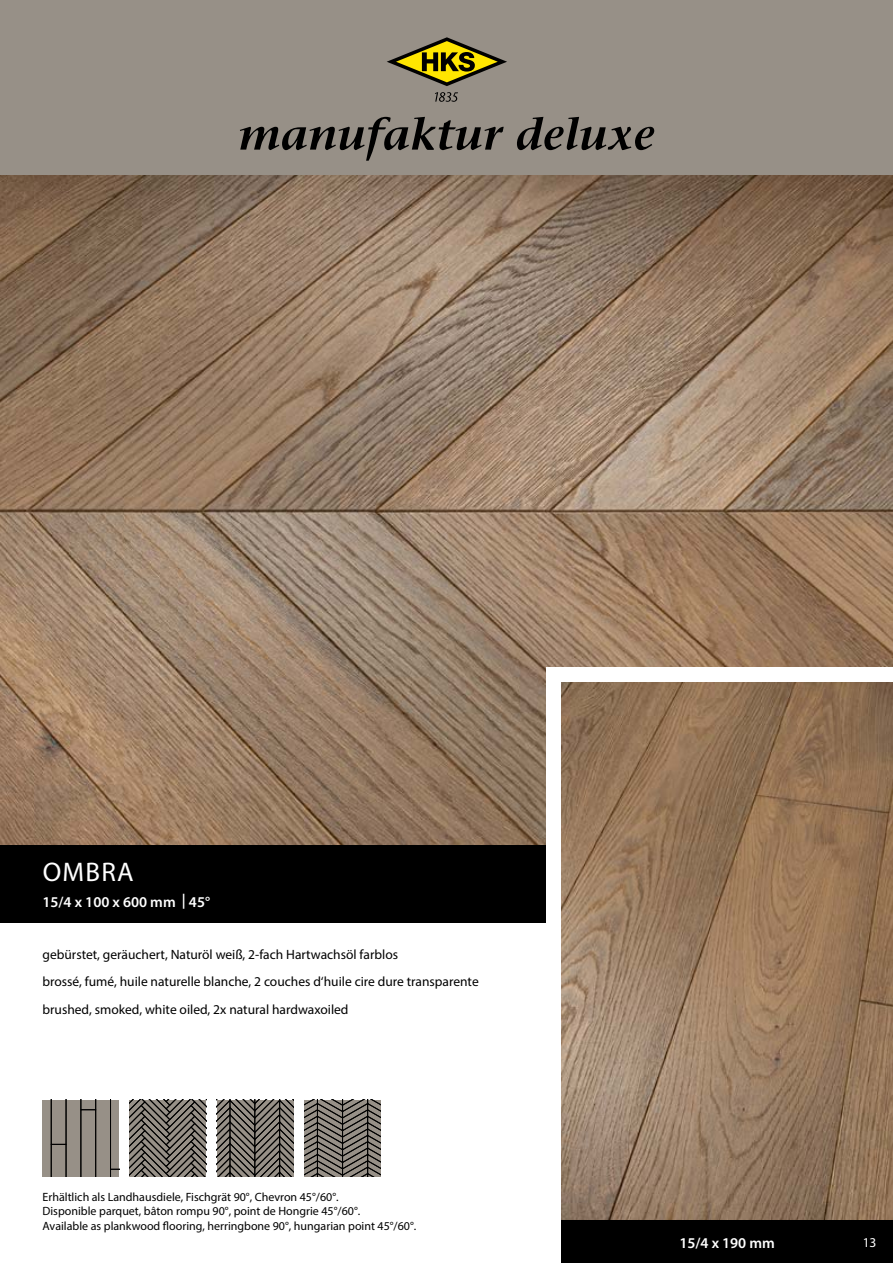
<style>
.page{position:relative;width:893px;height:1263px;background:#fff}
.page>*{position:absolute;margin:0;border:0;box-sizing:border-box;transform-origin:0 0}
.t1{font:27px "Myriad Pro";letter-spacing:.045em;color:#fff}
.t2{font:600 15px "Myriad Pro";color:#fff}
.t3{font:13.5px "Myriad Pro";color:#000}
.t4{font:13.5px "Myriad Pro";color:#fff}
.t5{font:12px/14.4px "Myriad Pro";color:#000}
</style>
<div class="page">
<div style="left:0;top:0;width:893px;height:175px;background:#979087"></div>
<svg style="left:387px;top:37px;width:120px;height:49px"></svg>
<svg style="left:435px;top:92px;width:23px;height:10px"></svg>
<svg style="left:240px;top:117px;width:264px;height:44px"></svg>
<svg style="left:517px;top:117px;width:137px;height:33px"></svg>
<div style="left:0;top:844px;width:546px;height:79px;background:#000"></div>
<svg style="left:130px;top:1100px;width:76px;height:76px;background:#6a655f"></svg>
<svg style="left:217px;top:1100px;width:76px;height:76px;background:#68635d"></svg>
<svg style="left:304px;top:1100px;width:77px;height:76px;background:#6d6861"></svg>
<svg style="left:43px;top:1100px;width:76px;height:76px;background:#888279"></svg>
<img style="left:0;top:175px;width:893px;height:669px">
<div style="left:546px;top:668px;width:347px;height:595px;background:#fff"></div>
<img style="left:561px;top:682px;width:332px;height:538px">
<div style="left:561px;top:1220px;width:332px;height:43px;background:#000"></div>
<h1 class="t1" style="left:43px;top:856px;width:92px">OMBRA</h1>
<p class="t2" style="left:43px;top:892px;width:169px">15/4 x 100 x 600 mm | 45°</p>
<p class="t3" style="left:43px;top:946px;width:357px">gebürstet, geräuchert, Naturöl weiß, 2-fach Hartwachsöl farblos</p>
<p class="t3" style="left:43px;top:973px;width:438px">brossé, fumé, huile naturelle blanche, 2 couches d‘huile cire dure transparente</p>
<p class="t3" style="left:43px;top:1001px;width:308px">brushed, smoked, white oiled, 2x natural hardwaxoiled</p>
<p class="t5" style="left:43px;top:1189px;width:375px">Erhältlich als Landhausdiele, Fischgrät 90°, Chevron 45°/60°.<br>Disponible parquet, bâton rompu 90°, point de Hongrie 45°/60°.<br>Available as plankwood flooring, herringbone 90°, hungarian point 45°/60°.</p>
<p class="t2" style="left:679px;top:1233px;width:97px">15/4 x 190 mm</p>
<p class="t4" style="left:863px;top:1234px;width:15px">13</p>
</div>
